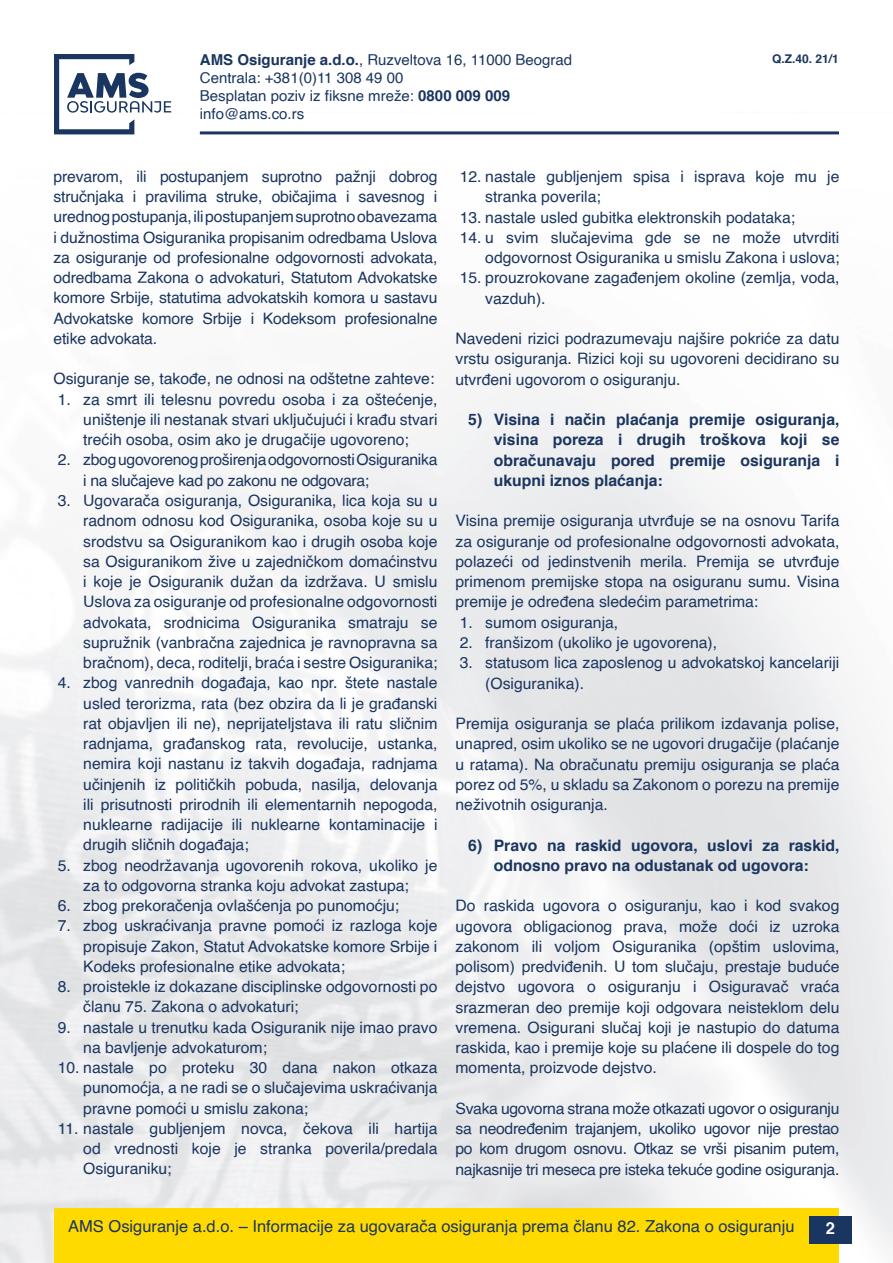
<style>
.page{position:relative;width:893px;height:1263px;background:#fff}
.page>*{position:absolute;margin:0;border:0;box-sizing:border-box;transform-origin:0 0}
.t1{font:16.5px "Helvetica";color:#1a355f}
.t2{font:700 16.5px "Helvetica";color:#fff}
.t3{font:15.75px/20.2px "Helvetica";color:#1a355f;text-align:justify}
.t4{font:700 15.75px/20.2px "Helvetica";color:#1a355f;text-align:justify}
.t5{font:15.75px/20.2px "Helvetica";letter-spacing:-.02em;color:#1a355f}
.t6{font:15px/18px "Helvetica";color:#1a355f}
.t7{font:700 12px "Helvetica";color:#1a355f}
.s1{font-weight:700}
</style>
<div class="page">
<img style="left:0;top:101px;width:893px;height:1162px">
<div style="left:54px;top:1209px;width:785px;height:54px;background:#ffda00"></div>
<div style="left:809px;top:1217px;width:42px;height:27px;background:#1a355f"></div>
<hr style="left:200px;top:131px;width:639px;height:3px;background:#1a355f">
<svg style="left:54px;top:54px;width:117px;height:80px"></svg>
<p class="t6" style="left:200px;top:51px;width:374px"><span class="s1">AMS Osiguranje a.d.o.</span>, Ruzveltova 16, 11000 Beograd</p>
<p class="t7" style="left:772px;top:49px;width:68px">Q.Z.40. 21/1</p>
<p class="t6" style="left:200px;top:69px;width:312px">Centrala: +381(0)11 308 49 00<br>Besplatan poziv iz fiksne mreže: <span class="s1">0800 009 009 </span>info@ams.co.rs</p>
<p class="t3" style="left:54px;top:167px;width:385px">prevarom, ili postupanjem suprotno pažnji dobrog stručnjaka i pravilima struke, običajima i savesnog i urednog postupanja, ili postupanjem suprotno obavezama i dužnostima Osiguranika propisanim odredbama Uslova za osiguranje od profesionalne odgovornosti advokata, odredbama Zakona o advokaturi, Statutom Advokatske komore Srbije, statutima advokatskih komora u sastavu Advokatske komore Srbije i Kodeksom profesionalne etike advokata.</p>
<p class="t3" style="left:54px;top:369px;width:382px">Osiguranje se, takođe, ne odnosi na odštetne zahteve:</p>
<p class="t3" style="left:83px;top:390px;width:356px;text-indent:-26px">1. za smrt ili telesnu povredu osoba i za oštećenje, uništenje ili nestanak stvari uklјučujući i krađu stvari trećih osoba, osim ako je drugačije ugovoreno;</p>
<p class="t5" style="left:83px;top:450px;width:356px;text-indent:-26px">2. zbog ugovorenog proširenja odgovornosti Osiguranika i na slučajeve kad po zakonu ne odgovara;</p>
<p class="t3" style="left:83px;top:491px;width:356px;text-indent:-26px">3. Ugovarača osiguranja, Osiguranika, lica koja su u radnom odnosu kod Osiguranika, osoba koje su u srodstvu sa Osiguranikom kao i drugih osoba koje sa Osiguranikom žive u zajedničkom domaćinstvu i koje je Osiguranik dužan da izdržava. U smislu Uslova za osiguranje od profesionalne odgovornosti advokata, srodnicima Osiguranika smatraju se supružnik (vanbračna zajednica je ravnopravna sa bračnom), deca, roditelјi, braća i sestre Osiguranika;</p>
<p class="t3" style="left:83px;top:673px;width:356px;text-indent:-26px">4. zbog vanrednih događaja, kao npr. štete nastale usled terorizma, rata (bez obzira da li je građanski rat objavlјen ili ne), neprijatelјstava ili ratu sličnim radnjama, građanskog rata, revolucije, ustanka, nemira koji nastanu iz takvih događaja, radnjama učinjenih iz političkih pobuda, nasilјa, delovanja ili prisutnosti prirodnih ili elementarnih nepogoda, nuklearne radijacije ili nuklearne kontaminacije i drugih sličnih događaja;</p>
<p class="t3" style="left:58px;top:855px;width:381px;text-align:center">5. zbog neodržavanja ugovorenih rokova, ukoliko je za to odgovorna stranka koju advokat zastupa;</p>
<p class="t3" style="left:58px;top:896px;width:343px">6. zbog prekoračenja ovlašćenja po punomoćju;</p>
<p class="t3" style="left:83px;top:916px;width:356px;text-indent:-26px">7. zbog uskraćivanja pravne pomoći iz razloga koje propisuje Zakon, Statut Advokatske komore Srbije i Kodeks profesionalne etike advokata;</p>
<p class="t3" style="left:83px;top:977px;width:356px;text-indent:-26px">8. proistekle iz dokazane disciplinske odgovornosti po članu 75. Zakona o advokaturi;</p>
<p class="t3" style="left:83px;top:1017px;width:356px;text-indent:-26px">9. nastale u trenutku kada Osiguranik nije imao pravo na bavlјenje advokaturom;</p>
<p class="t3" style="left:83px;top:1058px;width:356px;text-indent:-26px">10. nastale po proteku 30 dana nakon otkaza punomoćja, a ne radi se o slučajevima uskraćivanja pravne pomoći u smislu zakona;</p>
<p class="t3" style="left:83px;top:1119px;width:356px;text-indent:-26px">11. nastale gublјenjem novca, čekova ili hartija od vrednosti koje je stranka poverila/predala Osiguraniku;</p>
<p class="t3" style="left:485px;top:167px;width:356px;text-indent:-26px">12. nastale gublјenjem spisa i isprava koje mu je stranka poverila;</p>
<p class="t3" style="left:460px;top:207px;width:337px">13. nastale usled gubitka elektronskih podataka;</p>
<p class="t3" style="left:460px;top:228px;width:381px;text-align:right">14. u svim slučajevima gde se ne može utvrditi odgovornost Osiguranika u smislu Zakona i uslova;</p>
<p class="t3" style="left:485px;top:268px;width:356px;text-indent:-26px">15. prouzrokovane zagađenjem okoline (zemlјa, voda, vazduh).</p>
<p class="t3" style="left:455px;top:329px;width:385px">Navedeni rizici podrazumevaju najšire pokriće za datu vrstu osiguranja. Rizici koji su ugovoreni decidirano su utvrđeni ugovorom o osiguranju.</p>
<p class="t4" style="left:494px;top:410px;width:347px;text-indent:-26px">5) Visina i način plaćanja premije osiguranja, visina poreza i drugih troškova koji se obračunavaju pored premije osiguranja i ukupni iznos plaćanja:</p>
<p class="t3" style="left:455px;top:511px;width:385px">Visina premije osiguranja utvrđuje se na osnovu Tarifa za osiguranje od profesionalne odgovornosti advokata, polazeći od jedinstvenih merila. Premija se utvrđuje primenom premijske stopa na osiguranu sumu. Visina premije je određena sledećim parametrima:</p>
<p class="t3" style="left:460px;top:612px;width:160px">1. sumom osiguranja,</p>
<p class="t3" style="left:460px;top:633px;width:259px">2. franšizom (ukoliko je ugovorena),</p>
<p class="t3" style="left:485px;top:653px;width:356px;text-indent:-26px">3. statusom lica zaposlenog u advokatskoj kancelariji (Osiguranika).</p>
<p class="t3" style="left:455px;top:714px;width:385px">Premija osiguranja se plaća prilikom izdavanja polise, unapred, osim ukoliko se ne ugovori drugačije (plaćanje u ratama). Na obračunatu premiju osiguranja se plaća porez od 5%, u skladu sa Zakonom o porezu na premije neživotnih osiguranja.</p>
<p class="t4" style="left:468px;top:835px;width:373px;text-align:center">6) Pravo na raskid ugovora, uslovi za raskid, odnosno pravo na odustanak od ugovora:</p>
<p class="t3" style="left:455px;top:896px;width:385px">Do raskida ugovora o osiguranju, kao i kod svakog ugovora obligacionog prava, može doći iz uzroka zakonom ili volјom Osiguranika (opštim uslovima, polisom) predviđenih. U tom slučaju, prestaje buduće dejstvo ugovora o osiguranju i Osiguravač vraća srazmeran deo premije koji odgovara neisteklom delu vremena. Osigurani slučaj koji je nastupio do datuma raskida, kao i premije koje su plaćene ili dospele do tog momenta, proizvode dejstvo.</p>
<p class="t3" style="left:455px;top:1099px;width:385px">Svaka ugovorna strana može otkazati ugovor o osiguranju sa neodređenim trajanjem, ukoliko ugovor nije prestao po kom drugom osnovu. Otkaz se vrši pisanim putem, najkasnije tri meseca pre isteka tekuće godine osiguranja.</p>
<p class="t1" style="left:68px;top:1214px;width:728px">AMS Osiguranje a.d.o. – Informacije za ugovarača osiguranja prema članu 82. Zakona o osiguranju</p>
<p class="t2" style="left:826px;top:1215px;width:11px">2</p>
</div>
